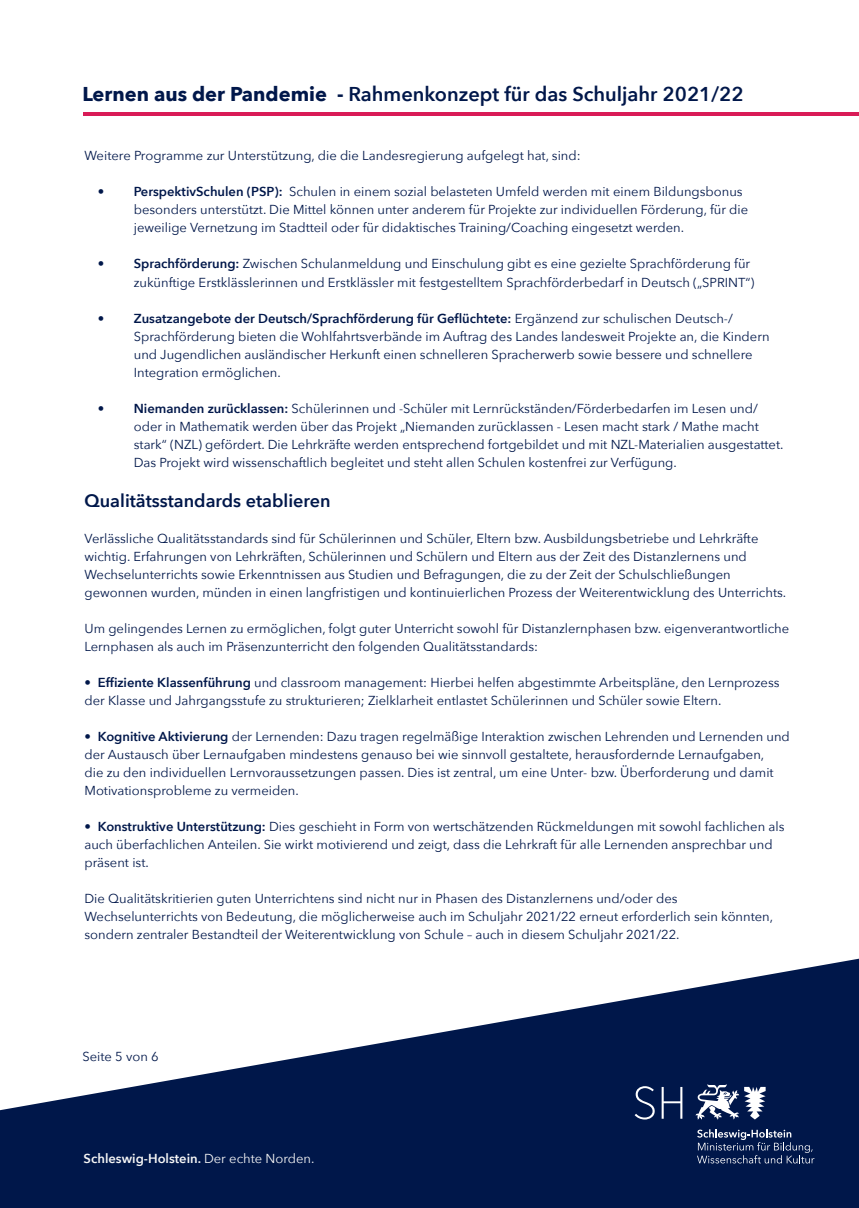
<style>
.page{position:relative;width:859px;height:1208px;background:#fff}
.page>*{position:absolute;margin:0;border:0;box-sizing:border-box;transform-origin:0 0}
.t1{font:600 20px "Avenir Next";color:#00174a}
.t2{font:600 18px "Avenir Next";color:#00174a}
.t3{font:13px/18px "Avenir Next";color:#00174a}
.t4{font:600 13px "Avenir Next";color:#f6f6f6}
.s1{font-weight:700}
.s2{font-weight:600}
.s3{font-weight:400}
</style>
<div class="page">
<svg style="left:0;top:958px;width:859px;height:250px;fill:#00174a"></svg>
<svg style="left:635px;top:1086px;width:20px;height:33px"></svg>
<svg style="left:662px;top:1087px;width:20px;height:31px"></svg>
<svg style="left:696px;top:1084px;width:70px;height:35px"></svg>
<svg style="left:697px;top:1129px;width:117px;height:34px;background:#2b3e68"></svg>
<hr style="left:84px;top:113px;width:775px;height:3px;background:#d91b57">
<h1 class="t1" style="left:82px;top:77px;width:663px"><span class="s1">Lernen aus der Pandemie -</span> Rahmenkonzept für das Schuljahr 2021/22</h1>
<p class="t3" style="left:84px;top:146px;width:498px">Weitere Programme zur Unterstützung, die die Landesregierung aufgelegt hat, sind:</p>
<p class="t3" style="left:134px;top:182px;width:616px;text-indent:-36px"><span class="s2">• PerspektivSchulen (PSP):</span> Schulen in einem sozial belasteten Umfeld werden mit einem Bildungsbonus besonders unterstützt. Die Mittel können unter anderem für Projekte zur individuellen Förderung, für die jeweilige Vernetzung im Stadtteil oder für didaktisches Training/Coaching eingesetzt werden.</p>
<p class="t3" style="left:134px;top:254px;width:622px;text-indent:-36px"><span class="s2">• Sprachförderung:</span> Zwischen Schulanmeldung und Einschulung gibt es eine gezielte Sprachförderung für zukünftige Erstklässlerinnen und Erstklässler mit festgestelltem Sprachförderbedarf in Deutsch („SPRINT“)</p>
<p class="t3" style="left:134px;top:308px;width:637px;text-indent:-36px"><span class="s2">• Zusatzangebote der Deutsch/Sprachförderung für Geflüchtete:</span> Ergänzend zur schulischen Deutsch-/ Sprachförderung bieten die Wohlfahrtsverbände im Auftrag des Landes landesweit Projekte an, die Kindern und Jugendlichen ausländischer Herkunft einen schnelleren Spracherwerb sowie bessere und schnellere Integration ermöglichen.</p>
<p class="t3" style="left:134px;top:398px;width:651px;text-indent:-36px"><span class="s2">• Niemanden zurücklassen:</span> Schülerinnen und -Schüler mit Lernrückständen/Förderbedarfen im Lesen und/ oder in Mathematik werden über das Projekt „Niemanden zurücklassen - Lesen macht stark / Mathe macht stark“ (NZL) gefördert. Die Lehrkräfte werden entsprechend fortgebildet und mit NZL-Materialien ausgestattet.<br>Das Projekt wird wissenschaftlich begleitet und steht allen Schulen kostenfrei zur Verfügung.</p>
<h2 class="t2" style="left:84px;top:485px;width:248px">Qualitätsstandards etablieren</h2>
<p class="t3" style="left:84px;top:528px;width:703px">Verlässliche Qualitätsstandards sind für Schülerinnen und Schüler, Eltern bzw. Ausbildungsbetriebe und Lehrkräfte wichtig. Erfahrungen von Lehrkräften, Schülerinnen und Schülern und Eltern aus der Zeit des Distanzlernens und Wechselunterrichts sowie Erkenntnissen aus Studien und Befragungen, die zu der Zeit der Schulschließungen gewonnen wurden, münden in einen langfristigen und kontinuierlichen Prozess der Weiterentwicklung des Unterrichts.</p>
<p class="t3" style="left:84px;top:618px;width:706px">Um gelingendes Lernen zu ermöglichen, folgt guter Unterricht sowohl für Distanzlernphasen bzw. eigenverantwortliche<br>Lernphasen als auch im Präsenzunterricht den folgenden Qualitätsstandards:</p>
<p class="t3" style="left:84px;top:672px;width:697px"><span class="s2">• Effiziente Klassenführung</span> und classroom management: Hierbei helfen abgestimmte Arbeitspläne, den Lernprozess der Klasse und Jahrgangsstufe zu strukturieren; Zielklarheit entlastet Schülerinnen und Schüler sowie Eltern.</p>
<p class="t3" style="left:84px;top:726px;width:707px"><span class="s2">• Kognitive Aktivierung</span> der Lernenden: Dazu tragen regelmäßige Interaktion zwischen Lehrenden und Lernenden und der Austausch über Lernaufgaben mindestens genauso bei wie sinnvoll gestaltete, herausfordernde Lernaufgaben,<br>die zu den individuellen Lernvoraussetzungen passen. Dies ist zentral, um eine Unter- bzw. Überforderung und damit Motivationsprobleme zu vermeiden.</p>
<p class="t3" style="left:84px;top:816px;width:701px"><span class="s2">• Konstruktive Unterstützung:</span> Dies geschieht in Form von wertschätzenden Rückmeldungen mit sowohl fachlichen als auch überfachlichen Anteilen. Sie wirkt motivierend und zeigt, dass die Lehrkraft für alle Lernenden ansprechbar und präsent ist.</p>
<p class="t3" style="left:84px;top:888px;width:690px">Die Qualitätskritierien guten Unterrichtens sind nicht nur in Phasen des Distanzlernens und/oder des<br>Wechselunterrichts von Bedeutung, die möglicherweise auch im Schuljahr 2021/22 erneut erforderlich sein könnten, sondern zentraler Bestandteil der Weiterentwicklung von Schule – auch in diesem Schuljahr 2021/22.</p>
<p class="t3" style="left:82px;top:1047px;width:78px">Seite 5 von 6</p>
<p class="t4" style="left:84px;top:1147px;width:232px">Schleswig-Holstein. <span class="s3">Der echte Norden.</span></p>
</div>
